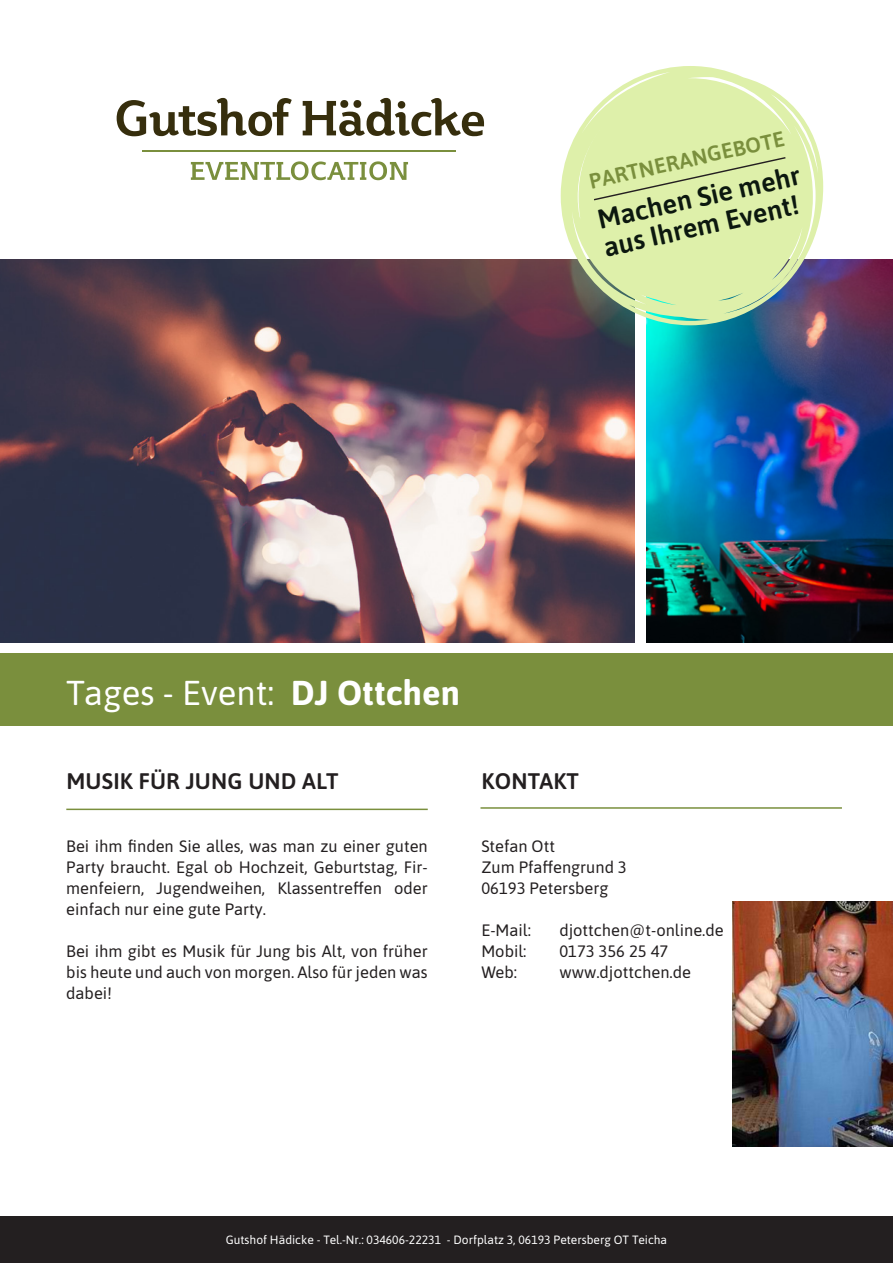
<style>
.page{position:relative;width:893px;height:1263px;background:#fff}
.page>*{position:absolute;margin:0;border:0;box-sizing:border-box;transform-origin:0 0}
.t1{font:34.5px "Asap";color:#fff}
.t2{font:600 27px/28.7px "Asap";color:#0c180f}
.t3{font:600 22.5px "Asap";letter-spacing:.01em;color:#231f20}
.t4{font:600 21.3px "Asap";color:#7a8f3d}
.t5{font:16.5px/21px "Asap";color:#231f20;text-align:justify}
.t6{font:12px "Asap";color:#fff}
.s1{font-weight:700}
</style>
<div class="page">
<div style="left:0;top:653px;width:893px;height:73px;background:#7a8f3d"></div>
<img style="left:0;top:259px;width:634px;height:383px">
<svg style="left:117px;top:98px;width:175px;height:38px"></svg>
<svg style="left:303px;top:98px;width:181px;height:38px"></svg>
<svg style="left:191px;top:161px;width:217px;height:19px"></svg>
<hr style="left:143px;top:150px;width:313px;height:2px;background:#7a8f3d">
<hr style="left:480px;top:807px;width:362px;height:2px;background:#7a8f3d">
<hr style="left:66px;top:809px;width:362px;height:1px;background:#7a8f3d">
<img style="left:733px;top:901px;width:160px;height:245px">
<img style="left:647px;top:259px;width:246px;height:383px">
<div style="left:0;top:1216px;width:893px;height:47px;background:#231f20"></div>
<svg style="left:561px;top:66px;width:262px;height:259px;background:#d2e0af"></svg>
<div style="left:592px;top:156px;width:195px;height:45px;background:#def0aa"></div>
<p class="t4" style="left:586px;top:167px;width:201px;rotate:-13deg">PARTNERANGEBOTE</p>
<h2 class="t2" style="left:595px;top:203px;width:208px;rotate:-12deg">Machen Sie mehr aus Ihrem Event!</h2>
<h1 class="t1" style="left:66px;top:669px;width:395px">Tages - Event: <span class="s1">DJ Ottchen</span></h1>
<h3 class="t3" style="left:66px;top:765px;width:274px">MUSIK FÜR JUNG UND ALT</h3>
<p class="t5" style="left:66px;top:835px;width:363px">Bei ihm finden Sie alles, was man zu einer guten Party braucht. Egal ob Hochzeit, Geburtstag, Fir&shy;menfeiern, Jugendweihen, Klassentreffen oder einfach nur eine gute Party.</p>
<p class="t5" style="left:66px;top:940px;width:363px">Bei ihm gibt es Musik für Jung bis Alt, von früher bis heute und auch von morgen. Also für jeden was dabei!</p>
<h3 class="t3" style="left:481px;top:765px;width:99px">KONTAKT</h3>
<p class="t5" style="left:481px;top:835px;width:147px;text-align:left">Stefan Ott<br>Zum Pfaffengrund 3<br>06193 Petersberg</p>
<p class="t5" style="left:481px;top:919px;width:51px">E-Mail:</p>
<p class="t5" style="left:559px;top:919px;width:166px">djottchen@t-online.de</p>
<p class="t5" style="left:481px;top:940px;width:47px">Mobil:</p>
<p class="t5" style="left:559px;top:940px;width:110px">0173 356 25 47</p>
<p class="t5" style="left:481px;top:961px;width:37px">Web:</p>
<p class="t5" style="left:559px;top:961px;width:133px">www.djottchen.de</p>
<p class="t6" style="left:226px;top:1231px;width:443px">Gutshof Hädicke - Tel.-Nr.: 034606-22231 - Dorfplatz 3, 06193 Petersberg OT Teicha</p>
</div>
